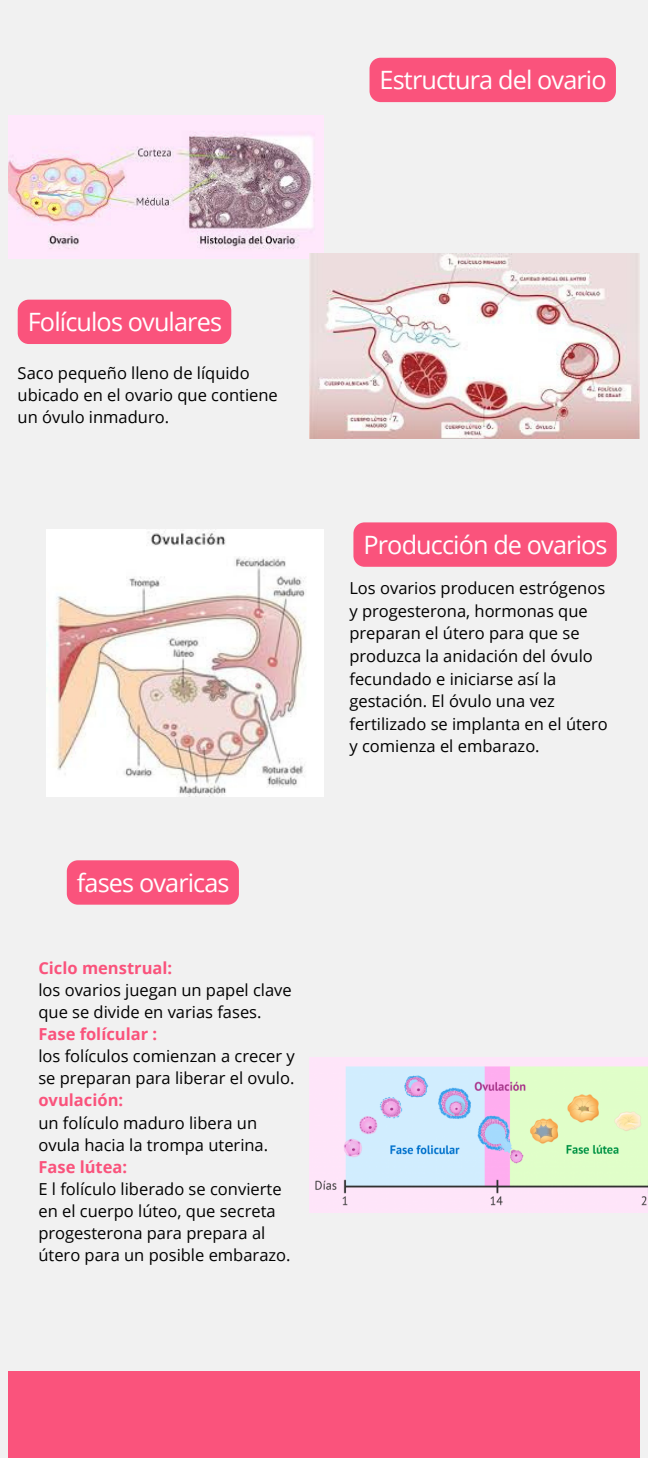
<style>
.page{position:relative;width:648px;height:1458px;background:#f1f1f1}
.page>*{position:absolute;margin:0;border:0;box-sizing:border-box;transform-origin:0 0}
.t1{font:25.2px "Open Sans";letter-spacing:-.035em;color:#fff}
.t2{font:16.43px/22.1px "Open Sans";color:#000}
.t3{font:700 16.43px "Open Sans";color:#fa537c}
</style>
<div class="page">
<div style="left:8px;top:1372px;width:632px;height:86px;background:#fa537c"></div>
<img style="left:8px;top:115px;width:315px;height:144px">
<img style="left:309px;top:253px;width:331px;height:186px">
<img style="left:47px;top:529px;width:276px;height:267px">
<img style="left:309px;top:1057px;width:339px;height:156px">
<div style="left:370px;top:58px;width:246px;height:44px;background:#fa537c"></div>
<div style="left:18px;top:300px;width:213px;height:44px;background:#fa537c"></div>
<div style="left:353px;top:522px;width:264px;height:45px;background:#fa537c"></div>
<div style="left:67px;top:860px;width:172px;height:45px;background:#fa537c"></div>
<h1 class="t1" style="left:380px;top:62px;width:229px">Estructura del ovario</h1>
<p class="t1" style="left:28px;top:304px;width:196px">Folículos ovulares</p>
<p class="t2" style="left:18px;top:361px;width:262px">Saco pequeño lleno de líquido ubicado en el ovario que contiene un óvulo inmaduro.</p>
<p class="t1" style="left:77px;top:865px;width:154px">fases ovaricas</p>
<h1 class="t3" style="left:38px;top:957px;width:135px">Ciclo menstrual:</h1>
<p class="t2" style="left:38px;top:979px;width:255px">los ovarios juegan un papel clave que se divide en varias fases.</p>
<h1 class="t3" style="left:38px;top:1023px;width:120px">Fase folícular :</h1>
<p class="t2" style="left:38px;top:1045px;width:258px">los folículos comienzan a crecer y se preparan para liberar el ovulo.</p>
<p class="t3" style="left:38px;top:1089px;width:86px">ovulación:</p>
<p class="t2" style="left:38px;top:1111px;width:231px">un folículo maduro libera un ovula hacia la trompa uterina.</p>
<p class="t3" style="left:38px;top:1155px;width:90px">Fase lútea:</p>
<p class="t2" style="left:38px;top:1177px;width:254px">E l folículo liberado se convierte en el cuerpo lúteo, que secreta progesterona para prepara al útero para un posible embarazo.</p>
<h1 class="t1" style="left:364px;top:527px;width:246px">Producción de ovarios</h1>
<p class="t2" style="left:349px;top:577px;width:260px">Los ovarios producen estrógenos y progesterona, hormonas que preparan el útero para que se produzca la anidación del óvulo fecundado e iniciarse así la gestación. El óvulo una vez fertilizado se implanta en el útero y comienza el embarazo.</p>
</div>
